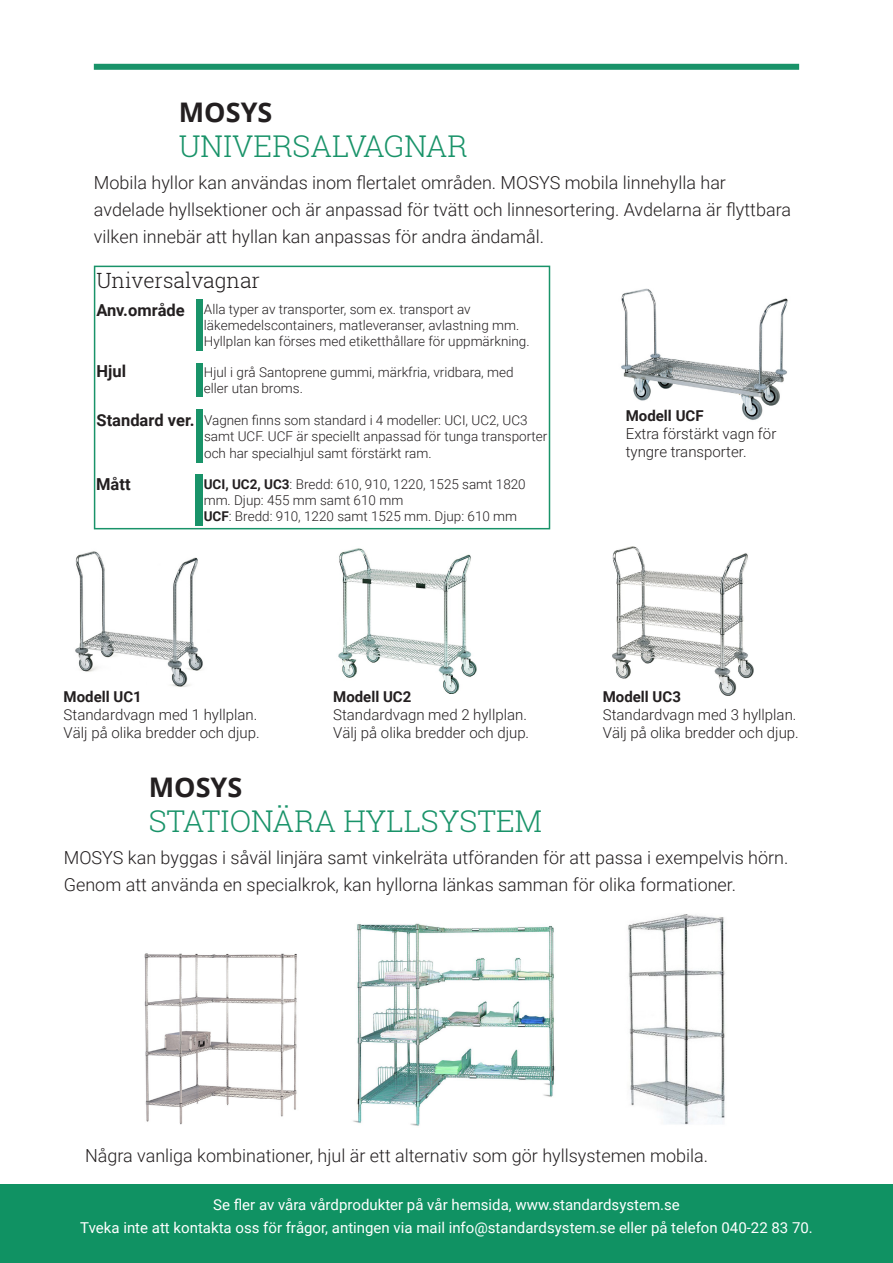
<style>
.page{position:relative;width:893px;height:1263px;background:#fff}
.page>*{position:absolute;margin:0;border:0;box-sizing:border-box;transform-origin:0 0}
.Page_Header_-_Blue{font:300 30px "Roboto Slab";color:#199369}
.Page_Header_-_Black{font:700 27px "Open Sans";color:#231f20}
.Page_Header_Subtext{font:300 21px "Roboto Slab";color:#231f20}
.Page_Header_Subtext-2{font:300 18px/27px "Roboto";color:#231f20}
.Page_Header_Subtext-3{font:700 16.5px "Roboto";color:#231f20}
.Page_Header_Subtext-4{font:300 15px "Roboto";color:#231f20}
.t1{font:15px/22.5px "Roboto";color:#fff;text-align:center}
.Page_Header_Subtext-5{font:700 15px "Roboto";color:#231f20}
.Page_Header_Subtext-6{font:300 13.5px/16.2px "Roboto";color:#231f20}
.s1{font-weight:700}
</style>
<div class="page">
<div style="left:0;top:1184px;width:893px;height:79px;background:#109263"></div>
<div style="left:94px;top:64px;width:705px;height:6px;background:#199369"></div>
<img style="left:621px;top:288px;width:167px;height:132px">
<div style="left:196px;top:300px;width:6px;height:51px;background:#199369"></div>
<div style="left:196px;top:363px;width:6px;height:33px;background:#199369"></div>
<div style="left:196px;top:409px;width:6px;height:53px;background:#199369"></div>
<div style="left:196px;top:474px;width:7px;height:52px;background:#199369"></div>
<div style="left:94px;top:266px;width:456px;height:263px;border:2px solid #199369"></div>
<img style="left:613px;top:546px;width:141px;height:150px">
<img style="left:338px;top:548px;width:139px;height:145px">
<img style="left:75px;top:551px;width:128px;height:136px">
<img style="left:144px;top:953px;width:153px;height:172px">
<img style="left:353px;top:923px;width:202px;height:203px">
<img style="left:628px;top:914px;width:97px;height:211px">
<p class="Page_Header_-_Black" style="left:179px;top:93px;width:95px">MOSYS</p>
<p class="Page_Header_-_Blue" style="left:179px;top:125px;width:290px">UNIVERSALVAGNAR</p>
<p class="Page_Header_Subtext-2" style="left:94px;top:168px;width:699px">Mobila hyllor kan användas inom flertalet områden. MOSYS mobila linnehylla har avdelade hyllsektioner och är anpassad för tvätt och linnesortering. Avdelarna är flyttbara vilken innebär att hyllan kan anpassas för andra ändamål.</p>
<p class="Page_Header_Subtext" style="left:96px;top:266px;width:165px">Universalvagnar</p>
<p class="Page_Header_Subtext-3" style="left:96px;top:298px;width:90px">Anv.område</p>
<p class="Page_Header_Subtext-6" style="left:204px;top:300px;width:327px">Alla typer av transporter, som ex. transport av läkemedelscontainers, matleveranser, avlastning mm.<br>Hyllplan kan förses med etiketthållare för uppmärkning.</p>
<p class="Page_Header_Subtext-3" style="left:97px;top:360px;width:31px">Hjul</p>
<p class="Page_Header_Subtext-6" style="left:204px;top:364px;width:311px">Hjul i grå Santoprene gummi, märkfria, vridbara, med</p>
<p class="Page_Header_Subtext-6" style="left:204px;top:380px;width:100px">eller utan broms.</p>
<p class="Page_Header_Subtext-3" style="left:97px;top:408px;width:100px">Standard ver.</p>
<p class="Page_Header_Subtext-6" style="left:204px;top:412px;width:345px">Vagnen finns som standard i 4 modeller: UCI, UC2, UC3 samt UCF. UCF är speciellt anpassad för tunga transporter och har specialhjul samt förstärkt ram.</p>
<p class="Page_Header_Subtext-5" style="left:626px;top:405px;width:79px">Modell UCF</p>
<p class="Page_Header_Subtext-4" style="left:626px;top:423px;width:152px">Extra förstärkt vagn för</p>
<p class="Page_Header_Subtext-4" style="left:626px;top:441px;width:122px">tyngre transporter.</p>
<p class="Page_Header_Subtext-3" style="left:96px;top:472px;width:36px">Mått</p>
<p class="Page_Header_Subtext-6" style="left:204px;top:475px;width:324px"><span class="s1">UCI, UC2, UC3</span>: Bredd: 610, 910, 1220, 1525 samt 1820 mm. Djup: 455 mm samt 610 mm</p>
<p class="Page_Header_Subtext-6" style="left:204px;top:508px;width:315px"><span class="s1">UCF</span>: Bredd: 910, 1220 samt 1525 mm. Djup: 610 mm</p>
<p class="Page_Header_Subtext-5" style="left:64px;top:686px;width:80px">Modell UC1</p>
<p class="Page_Header_Subtext-4" style="left:64px;top:704px;width:195px">Standardvagn med 1 hyllplan.</p>
<p class="Page_Header_Subtext-4" style="left:64px;top:722px;width:197px">Välj på olika bredder och djup.</p>
<p class="Page_Header_-_Black" style="left:149px;top:768px;width:95px">MOSYS</p>
<p class="Page_Header_Subtext-5" style="left:333px;top:686px;width:80px">Modell UC2</p>
<p class="Page_Header_Subtext-4" style="left:333px;top:704px;width:195px">Standardvagn med 2 hyllplan.</p>
<p class="Page_Header_Subtext-4" style="left:333px;top:722px;width:197px">Välj på olika bredder och djup.</p>
<p class="Page_Header_-_Blue" style="left:149px;top:801px;width:395px">STATIONÄRA HYLLSYSTEM</p>
<p class="Page_Header_Subtext-5" style="left:603px;top:686px;width:80px">Modell UC3</p>
<p class="Page_Header_Subtext-4" style="left:603px;top:704px;width:195px">Standardvagn med 3 hyllplan.</p>
<p class="Page_Header_Subtext-4" style="left:603px;top:722px;width:197px">Välj på olika bredder och djup.</p>
<p class="Page_Header_Subtext-2" style="left:64px;top:843px;width:726px">MOSYS kan byggas i såväl linjära samt vinkelräta utföranden för att passa i exempelvis hörn.<br>Genom att använda en specialkrok, kan hyllorna länkas samman för olika formationer.</p>
<p class="Page_Header_Subtext-2" style="left:85px;top:1141px;width:625px">Några vanliga kombinationer, hjul är ett alternativ som gör hyllsystemen mobila.</p>
<p class="t1" style="left:80px;top:1193px;width:734px">Se fler av våra vårdprodukter på vår hemsida, www.standardsystem.se<br>Tveka inte att kontakta oss för frågor, antingen via mail info@standardsystem.se eller på telefon 040-22 83 70.</p>
</div>
